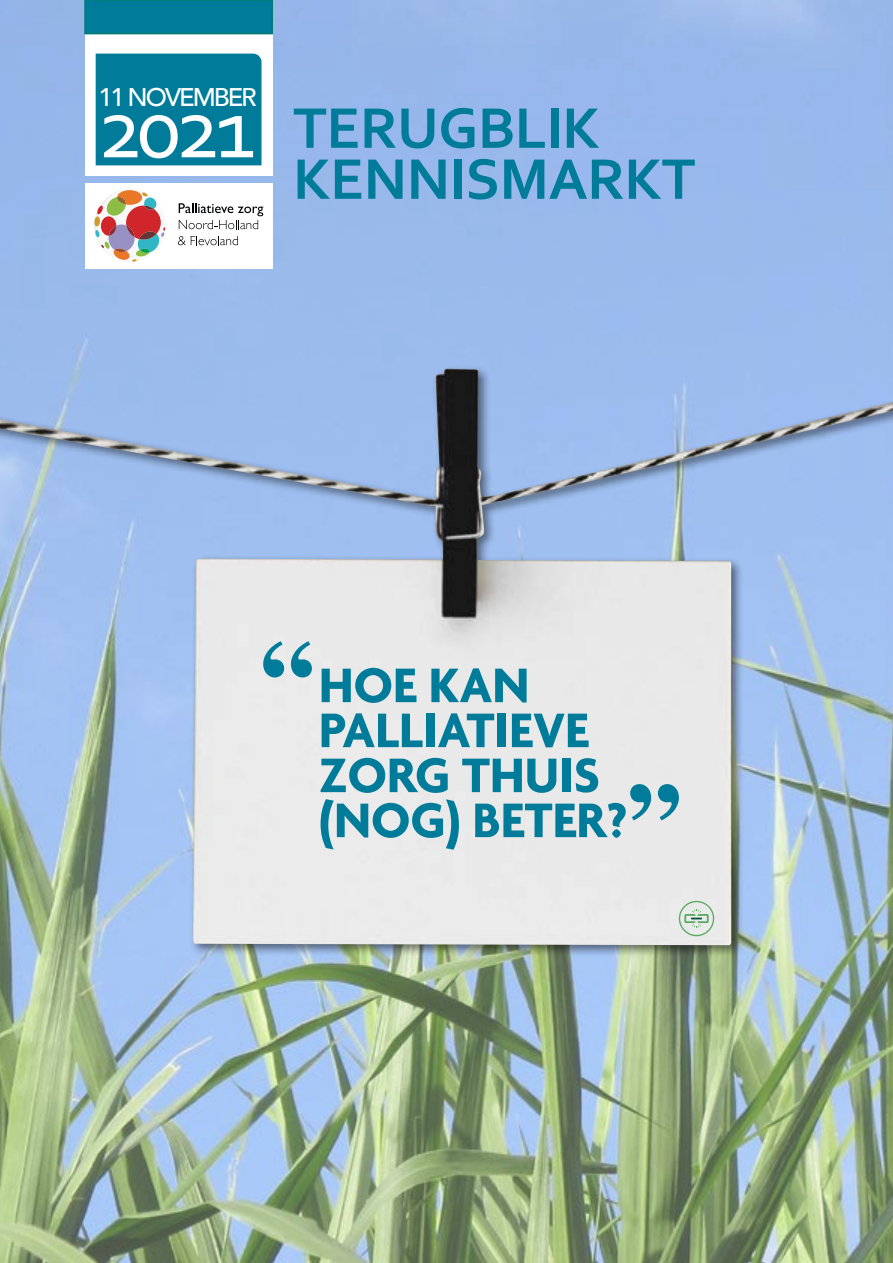
<style>
.page{position:relative;width:893px;height:1263px;background:#fff}
.page>*{position:absolute;margin:0;border:0;box-sizing:border-box;transform-origin:0 0}
.t1{font:700 108.75px "Century Schoolbook";color:#007c9a}
.t2{font:88.8px "Corbel";color:#fff}
.t3{font:700 60px/51px "Corbel";letter-spacing:-.01em;color:#007c9a}
.t4{font:700 52.5px/45px "Agenda";color:#007c9a}
.t5{font:500 25.5px "Avenir";letter-spacing:-.08em;color:#fff}
</style>
<div class="page">
<img style="left:0;top:0;width:893px;height:1263px">
<div style="left:0;top:349px;width:893px;height:609px;background:#000;opacity:.5"></div>
<img style="left:0;top:369px;width:893px;height:577px">
<div style="left:85px;top:30px;width:187px;height:146px;background:#fff"></div>
<div style="left:85px;top:0;width:187px;height:34px;background:#007c9a"></div>
<div style="left:84px;top:0;width:189px;height:34px;border:2px solid #007b71"></div>
<div style="left:85px;top:183px;width:187px;height:85px;background:#fff"></div>
<svg style="left:94px;top:190px;width:71px;height:72px"></svg>
<svg style="left:179px;top:203px;width:84px;height:26px"></svg>
<svg style="left:178px;top:236px;width:60px;height:9px"></svg>
<div style="left:96px;top:54px;width:165px;height:111px;background:#007c9a"></div>
<div style="left:679px;top:901px;width:35px;height:35px;border:1px solid #55ab5d;border-radius:50%"></div>
<svg style="left:684px;top:909px;width:25px;height:19px"></svg>
<p class="t5" style="left:98px;top:75px;width:160px">11 NOVEMBER</p>
<h2 class="t2" style="left:97px;top:73px;width:159px">2021</h2>
<p class="t3" style="left:293px;top:101px;width:404px">TERUGBLIK<br>KENNISMARKT</p>
<h1 class="t1" style="left:262px;top:616px;width:54px">“</h1>
<p class="t4" style="left:319px;top:666px;width:310px">HOE KAN<br>PALLIATIEVE<br>ZORG THUIS (NOG) BETER?</p>
<h1 class="t1" style="left:629px;top:759px;width:54px">”</h1>
</div>
